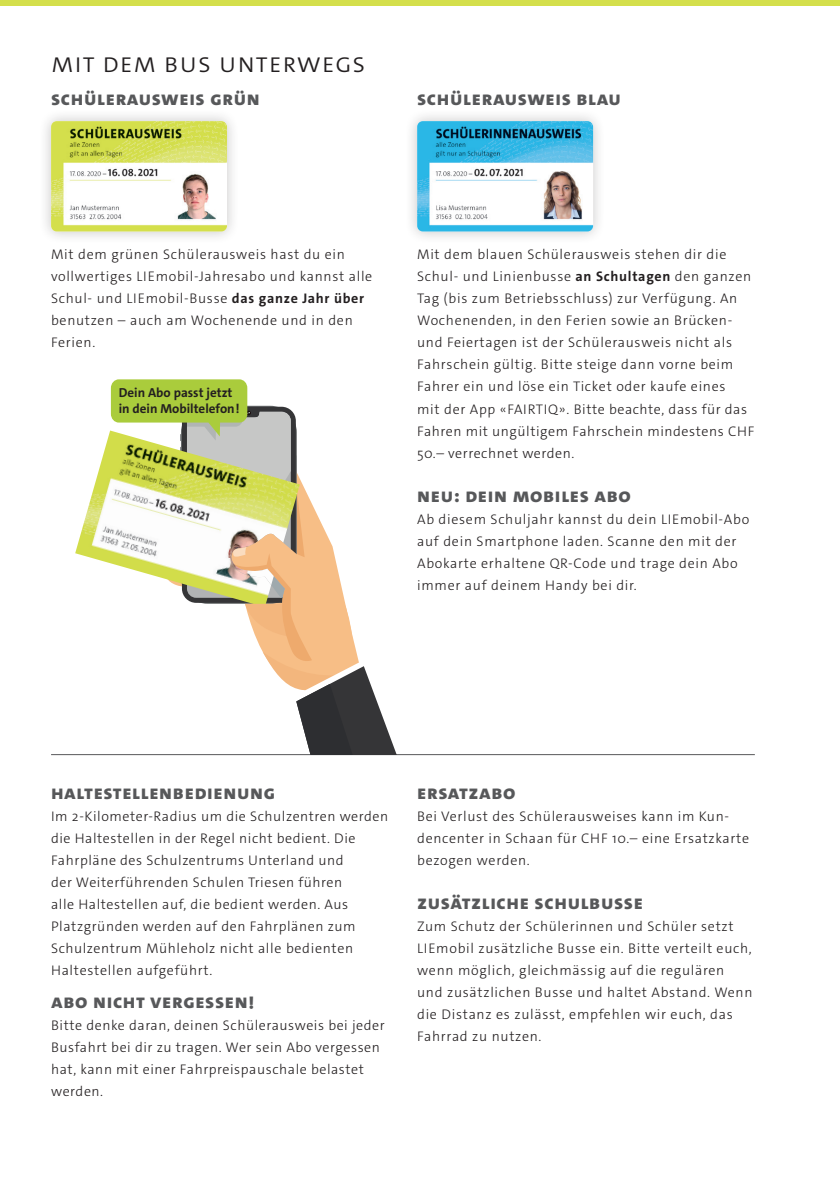
<style>
.page{position:relative;width:840px;height:1191px;background:#fff}
.page>*{position:absolute;margin:0;border:0;box-sizing:border-box;transform-origin:0 0}
.Überschrift{font:300 28px "The Sans C4 s";letter-spacing:.03em;color:#231f20}
.Überschrift_1{font:800 20px "The Sans C4 s";letter-spacing:.03em;color:#57585a}
.Überschrift_1-2{font:300 14px/22px "The Sans C4 s";letter-spacing:.05em;color:#231f20}
.Text{font:300 14px/22px "The Sans C4 s";letter-spacing:.05em;color:#231f20}
.t1{font:700 13px/15.6px "The Sans C4 s";color:#231f20}
.s1{font-weight:700}
</style>
<div class="page">
<div style="left:0;top:0;width:839px;height:6px;background:#d4df4c"></div>
<div style="left:404px;top:108px;width:201px;height:136px;background:#231f20;opacity:.25"></div>
<img style="left:417px;top:121px;width:175px;height:110px">
<div style="left:38px;top:108px;width:202px;height:136px;background:#231f20;opacity:.25"></div>
<img style="left:51px;top:121px;width:176px;height:110px">
<hr style="left:51px;top:754px;width:703px;height:1px;background:#57585a">
<img style="left:75px;top:430px;width:36px;height:134px">
<svg style="left:111px;top:379px;width:286px;height:375px"></svg>
<p class="Überschrift" style="left:51px;top:45px;width:316px">Mit dem Bus unterwegs</p>
<p class="Überschrift_1" style="left:51px;top:86px;width:210px">SCH ülerausweis grün</p>
<p class="Überschrift_1" style="left:417px;top:86px;width:205px">schüle rausweis blau</p>
<p class="Überschrift_1-2" style="left:51px;top:244px;width:322px">Mit dem grünen Schülerausweis hast du ein vollwertiges LIEmobil-Jahresabo und kannst alle Schul- und LIEmobil-Busse <span class="s1">das ganze Jahr über </span>benutzen – auch am Wochenende und in den Ferien.</p>
<p class="t1" style="left:119px;top:385px;width:122px">Dein Abo passt jetzt in dein Mobiltelefon!</p>
<p class="Überschrift_1-2" style="left:417px;top:244px;width:338px">Mit dem blauen Schülerausweis stehen dir die Schul- und Linienbusse <span class="s1">an Schultagen</span> den ganzen Tag (bis zum Betriebsschluss) zur Verfügung. An Wochenenden, in den Ferien sowie an Brücken&shy;und Feiertagen ist der Schülerausweis nicht als Fahrschein gültig. Bitte steige dann vorne beim Fahrer ein und löse ein Ticket oder kaufe eines<br>mit der App «FAIRTIQ». Bitte beachte, dass für das Fahren mit ungültigem Fahrschein mindestens CHF 50.– verrechnet werden.</p>
<p class="Überschrift_1" style="left:417px;top:482px;width:136px">Neu: dei n mobile</p>
<p class="Überschrift_1" style="left:579px;top:482px;width:53px">s abo</p>
<p class="Überschrift_1-2" style="left:417px;top:508px;width:333px">Ab diesem Schuljahr kannst du dein LIEmobil-Abo auf dein Smartphone laden. Scanne den mit der Abokarte erhaltene QR-Code und trage dein Abo immer auf deinem Handy bei dir.</p>
<p class="Überschrift_1" style="left:51px;top:779px;width:81px">Haltestelle</p>
<p class="Überschrift_1" style="left:159px;top:779px;width:117px">nbedienung</p>
<p class="Überschrift_1-2" style="left:51px;top:805px;width:338px">Im 2-Kilometer-Radius um die Schulzentren werden die Haltestellen in der Regel nicht bedient. Die Fahrpläne des Schulzentrums Unterland und<br>der Weiterführenden Schulen Triesen führen<br>alle Haltestellen auf, die bedient werden. Aus Platzgründen werden auf den Fahrplänen zum Schulzentrum Mühleholz nicht alle bedienten Haltestellen aufgeführt.</p>
<p class="Überschrift_1" style="left:51px;top:988px;width:204px">Abo nicht vergessen!</p>
<p class="Text" style="left:51px;top:1014px;width:335px">Bitte denke daran, deinen Schülerausweis bei jeder Busfahrt bei dir zu tragen. Wer sein Abo vergessen hat, kann mit einer Fahrpreispauschale belastet werden.</p>
<p class="Überschrift_1" style="left:417px;top:779px;width:100px">Ersatzabo</p>
<p class="Text" style="left:417px;top:805px;width:333px">Bei Verlust des Schülerausweises kann im Kun&shy;dencenter in Schaan für CHF 10.– eine Ersatzkarte bezogen werden.</p>
<p class="Überschrift_1" style="left:417px;top:889px;width:225px">zusätzliche schulbusse</p>
<p class="Text" style="left:417px;top:915px;width:337px">Zum Schutz der Schülerinnen und Schüler setzt LIEmobil zusätzliche Busse ein. Bitte verteilt euch, wenn möglich, gleichmässig auf die regulären und zusätzlichen Busse und haltet Abstand. Wenn die Distanz es zulässt, empfehlen wir euch, das Fahrrad zu nutzen.</p>
</div>
